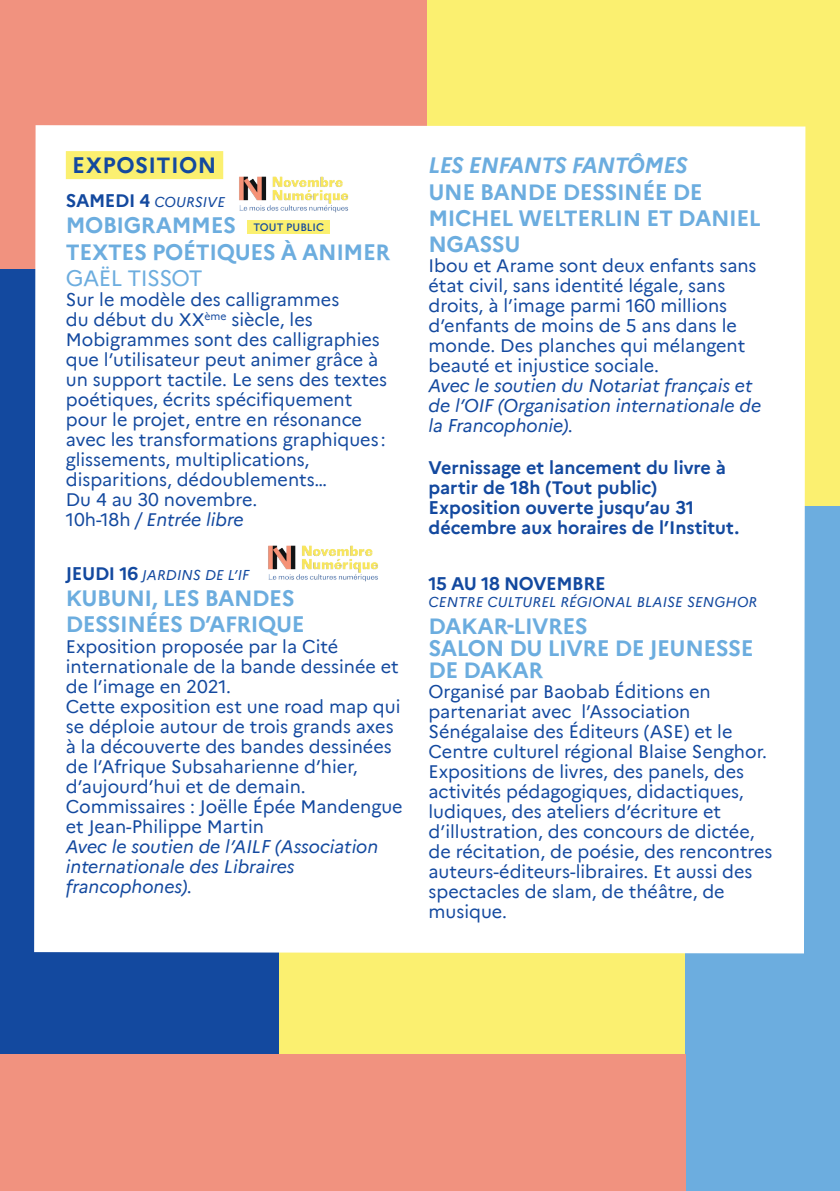
<style>
.page{position:relative;width:840px;height:1191px;background:#fff}
.page>*{position:absolute;margin:0;border:0;box-sizing:border-box;transform-origin:0 0}
.t1{font:700 22px/26.4px "Marianne";letter-spacing:-.02em;color:#6caddf}
.t2{font:italic 700 22px "Marianne";letter-spacing:-.02em;color:#6caddf}
.t3{font:700 22px "Marianne";letter-spacing:.02em;color:#13499f}
.t4{font:22px "Marianne";letter-spacing:-.025em;color:#6caddf}
.t5{font:18px/20px "Marianne";color:#13499f}
.t6{font:italic 18px/20px "Marianne";color:#13499f}
.t7{font:700 18px/20px "Marianne";color:#13499f}
.t8{font:700 18px "Marianne";letter-spacing:-.02em;color:#13499f}
.t9{font:italic 14px "Marianne";letter-spacing:.01em;color:#13499f}
.t10{font:500 10.6px "Marianne";color:#13499f}
.s1{font-weight:700;font-style:normal;font-size:18px}
.s2{font-style:italic}
</style>
<div class="page">
<div style="left:0;top:696px;width:694px;height:495px;background:#fbf070"></div>
<div style="left:684px;top:505px;width:155px;height:686px;background:#6caddf"></div>
<div style="left:0;top:242px;width:279px;height:812px;background:#13499f"></div>
<div style="left:426px;top:0;width:413px;height:506px;background:#fbf070"></div>
<div style="left:0;top:0;width:426px;height:268px;background:#f1927f"></div>
<div style="left:34px;top:125px;width:771px;height:828px;background:#fff"></div>
<div style="left:66px;top:151px;width:157px;height:28px;background:#fbf070"></div>
<div style="left:247px;top:220px;width:83px;height:14px;background:#fbf070"></div>
<img style="left:230px;top:170px;width:141px;height:44px">
<img style="left:260px;top:539px;width:140px;height:44px">
<div style="left:0;top:1054px;width:684px;height:137px;background:#f1927f"></div>
<p class="t3" style="left:72px;top:148px;width:146px">EXPOSITION</p>
<p class="t9" style="left:66px;top:191px;width:161px"><span class="s1">SAMEDI 4</span> COURSIVE</p>
<p class="t1" style="left:66px;top:210px;width:325px">MOBIGRAMMES<br>TEXTES POÉTIQUES À ANIMER</p>
<p class="t4" style="left:66px;top:261px;width:138px">GAËL TISSOT</p>
<p class="t5" style="left:66px;top:288px;width:322px">Sur le modèle des calligrammes<br>du début du XX<sup>ème</sup> siècle, les<br>Mobigrammes sont des calligraphies que l’utilisateur peut animer grâce à un support tactile. Le sens des textes poétiques, écrits spécifiquement pour le projet, entre en résonance avec les transformations graphiques : glissements, multiplications, disparitions, dédoublements…<br>Du 4 au 30 novembre.<br>10h-18h <span class="s2">/ Entrée libre</span></p>
<p class="t9" style="left:66px;top:564px;width:185px"><span class="s1">JEUDI 16</span> JARDINS DE L’IF</p>
<p class="t1" style="left:66px;top:583px;width:240px">KUBUNI, LES BANDES<br>DESSINÉES D’AFRIQUE</p>
<p class="t5" style="left:66px;top:634px;width:338px">Exposition proposée par la Cité internationale de la bande dessinée et de l’image en 2021.<br>Cette exposition est une road map qui se déploie autour de trois grands axes à la découverte des bandes dessinées de l’Afrique Subsaharienne d’hier, d’aujourd’hui et de demain.<br>Commissaires : Joëlle Épée Mandengue et Jean-Philippe Martin</p>
<p class="t6" style="left:66px;top:834px;width:314px">Avec le soutien de l’AILF (Association internationale des Libraires francophones).</p>
<p class="t10" style="left:253px;top:219px;width:72px">TOUT PUBLIC</p>
<p class="t2" style="left:428px;top:148px;width:260px">LES ENFANTS FANTÔMES</p>
<p class="t1" style="left:428px;top:177px;width:333px">UNE BANDE DESSINÉE DE<br>MICHEL WELTERLIN ET DANIEL<br>NGASSU</p>
<p class="t5" style="left:428px;top:254px;width:329px">Ibou et Arame sont deux enfants sans état civil, sans identité légale, sans droits, à l’image parmi 160 millions d’enfants de moins de 5 ans dans le monde. Des planches qui mélangent beauté et injustice sociale.</p>
<p class="t6" style="left:428px;top:374px;width:334px">Avec le soutien du Notariat français et de l’OIF (Organisation internationale de la Francophonie).</p>
<p class="t7" style="left:428px;top:456px;width:312px">Vernissage et lancement du livre à partir de 18h (Tout public)<br>Exposition ouverte jusqu’au 31 décembre aux horaires de l’Institut.</p>
<p class="t8" style="left:428px;top:570px;width:178px">15 AU 18 NOVEMBRE</p>
<p class="t9" style="left:428px;top:591px;width:330px">CENTRE CULTUREL RÉGIONAL BLAISE SENGHOR</p>
<p class="t1" style="left:428px;top:613px;width:326px;line-height:22px">DAKAR-LIVRES<br>SALON DU LIVRE DE JEUNESSE<br>DE DAKAR</p>
<p class="t5" style="left:428px;top:680px;width:345px">Organisé par Baobab Éditions en partenariat avec l’Association Sénégalaise des Éditeurs (ASE) et le Centre culturel régional Blaise Senghor.<br>Expositions de livres, des panels, des activités pédagogiques, didactiques, ludiques, des ateliers d’écriture et d’illustration, des concours de dictée, de récitation, de poésie, des rencontres auteurs-éditeurs-libraires. Et aussi des spectacles de slam, de théâtre, de musique.</p>
</div>
